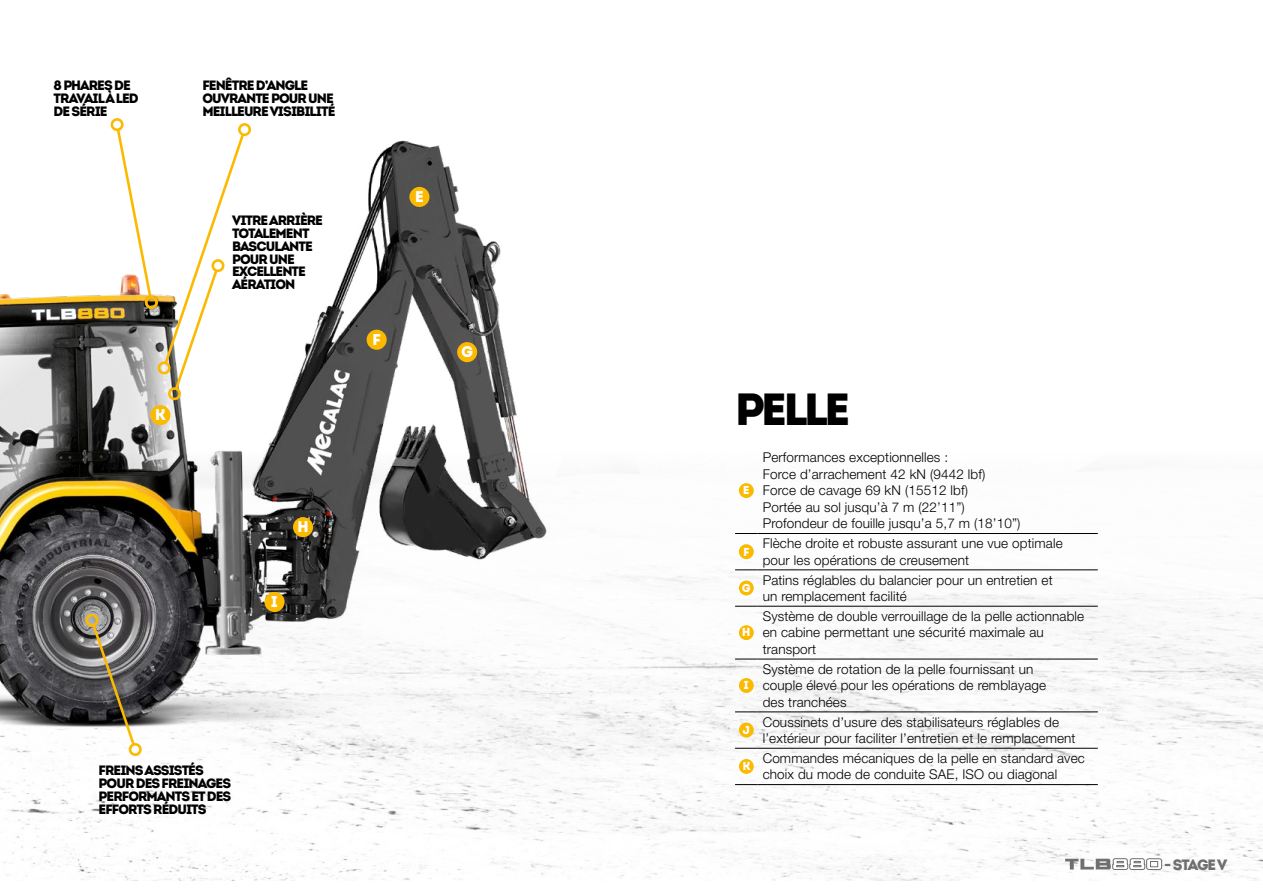
<style>
.page{position:relative;width:1263px;height:893px;background:#fff}
.page>*{position:absolute;margin:0;border:0;box-sizing:border-box;transform-origin:0 0}
.t1{font:900 45px "Intro";letter-spacing:-.075em;color:#000}
.t2{font:15.6px "Intro";color:#fff}
.t3{font:900 15px "Intro";letter-spacing:-.08em;color:#706f6f}
.t4{font:300 13.5px/16.5px "Helvetica Neue LT Pro";letter-spacing:.01em;color:#000}
.t5{font:900 13.5px/12.8px "Intro";letter-spacing:-.07em;color:#000}
.t6{font:11.55px "Intro";color:#fff}
</style>
<div class="page">
<img style="left:764px;top:536px;width:499px;height:344px">
<img style="left:0;top:118px;width:764px;height:763px">
<div style="left:150px;top:405px;width:20px;height:20px;background:#fbba00;border-radius:50%"></div>
<div style="left:409px;top:187px;width:20px;height:20px;background:#fbba00;border-radius:50%"></div>
<div style="left:367px;top:330px;width:20px;height:20px;background:#fbba00;border-radius:50%"></div>
<div style="left:457px;top:342px;width:20px;height:20px;background:#fbba00;border-radius:50%"></div>
<div style="left:293px;top:517px;width:20px;height:20px;background:#fbba00;border-radius:50%"></div>
<svg style="left:90px;top:622px;width:47px;height:126px"></svg>
<div style="left:85px;top:614px;width:13px;height:13px;border:3px solid #fbba00;border-radius:50%"></div>
<div style="left:129px;top:743px;width:13px;height:13px;border:3px solid #fbba00;border-radius:50%"></div>
<div style="left:264px;top:592px;width:21px;height:20px;background:#fbba00;border-radius:50%"></div>
<div style="left:168px;top:387px;width:13px;height:13px;border:3px solid #fbba00;border-radius:50%"></div>
<svg style="left:162px;top:131px;width:84px;height:261px"></svg>
<div style="left:238px;top:123px;width:13px;height:13px;border:3px solid #fbba00;border-radius:50%"></div>
<div style="left:157px;top:361px;width:14px;height:14px;border:3px solid #fbba00;border-radius:50%"></div>
<div style="left:143px;top:294px;width:17px;height:17px;background:#000;opacity:.5"></div>
<svg style="left:115px;top:127px;width:38px;height:173px"></svg>
<div style="left:111px;top:118px;width:13px;height:13px;border:3px solid #fbba00;border-radius:50%"></div>
<div style="left:145px;top:296px;width:13px;height:13px;border:3px solid #fbba00;border-radius:50%"></div>
<svg style="left:735px;top:533px;width:23px;height:1px"></svg>
<hr style="left:758px;top:533px;width:340px;height:1px;background:#000">
<svg style="left:735px;top:570px;width:23px;height:1px"></svg>
<hr style="left:758px;top:570px;width:340px;height:1px;background:#000">
<svg style="left:735px;top:606px;width:23px;height:1px"></svg>
<hr style="left:758px;top:606px;width:340px;height:1px;background:#000">
<svg style="left:735px;top:659px;width:23px;height:1px"></svg>
<hr style="left:758px;top:659px;width:340px;height:1px;background:#000">
<svg style="left:735px;top:712px;width:23px;height:1px"></svg>
<hr style="left:758px;top:712px;width:340px;height:1px;background:#000">
<svg style="left:735px;top:748px;width:23px;height:1px"></svg>
<hr style="left:758px;top:748px;width:340px;height:1px;background:#000">
<svg style="left:735px;top:784px;width:23px;height:1px"></svg>
<hr style="left:758px;top:784px;width:340px;height:1px;background:#000">
<div style="left:739px;top:483px;width:15px;height:15px;background:#fbba00;border-radius:50%"></div>
<div style="left:739px;top:544px;width:15px;height:15px;background:#fbba00;border-radius:50%"></div>
<div style="left:739px;top:581px;width:15px;height:14px;background:#fbba00;border-radius:50%"></div>
<div style="left:739px;top:625px;width:15px;height:15px;background:#fbba00;border-radius:50%"></div>
<div style="left:739px;top:678px;width:15px;height:15px;background:#fbba00;border-radius:50%"></div>
<div style="left:739px;top:723px;width:15px;height:14px;background:#fbba00;border-radius:50%"></div>
<div style="left:739px;top:759px;width:15px;height:15px;background:#fbba00;border-radius:50%"></div>
<svg style="left:1065px;top:858px;width:97px;height:12px"></svg>
<p class="t5" style="left:54px;top:79px;width:87px">8 PHARES DE<br>TRAVAIL À LED<br>DE SÉRIE</p>
<p class="t5" style="left:202px;top:79px;width:134px">FENÊTRE D’ANGLE<br>OUVRANTE POUR UNE<br>MEILLEURE VISIBILITÉ</p>
<p class="t2" style="left:155px;top:405px;width:13px">k</p>
<p class="t5" style="left:232px;top:214px;width:92px">VITRE ARRIÈRE<br>TOTALEMENT<br>BASCULANTE<br>POUR UNE<br>EXCELLENTE<br>AÉRATION</p>
<p class="t2" style="left:415px;top:187px;width:11px">E</p>
<p class="t2" style="left:372px;top:330px;width:10px">F</p>
<p class="t2" style="left:461px;top:342px;width:14px">G</p>
<p class="t2" style="left:297px;top:517px;width:13px">H</p>
<p class="t2" style="left:271px;top:592px;width:8px">I</p>
<p class="t5" style="left:99px;top:764px;width:134px">FREINS ASSISTÉS<br>POUR DES FREINAGES<br>PERFORMANTS ET DES<br>EFFORTS RÉDUITS</p>
<h1 class="t1" style="left:735px;top:379px;width:117px">PELLE</h1>
<p class="t6" style="left:743px;top:483px;width:8px">E</p>
<p class="t4" style="left:763px;top:449px;width:259px">Performances exceptionnelles :<br>Force d’arrachement 42 kN (9442 lbf)<br>Force de cavage 69 kN (15512 lbf)<br>Portée au sol jusqu’à 7 m (22’11”)<br>Profondeur de fouille jusqu’a 5,7 m (18’10”)</p>
<p class="t6" style="left:743px;top:544px;width:8px">F</p>
<p class="t4" style="left:763px;top:535px;width:301px">Flèche droite et robuste assurant une vue optimale pour les opérations de creusement</p>
<p class="t6" style="left:742px;top:581px;width:11px">G</p>
<p class="t4" style="left:763px;top:571px;width:291px">Patins réglables du balancier pour un entretien et un remplacement facilité</p>
<p class="t6" style="left:742px;top:625px;width:10px">H</p>
<p class="t4" style="left:763px;top:608px;width:323px">Système de double verrouillage de la pelle actionnable en cabine permettant une sécurité maximale au transport</p>
<p class="t6" style="left:744px;top:678px;width:6px">I</p>
<p class="t4" style="left:763px;top:660px;width:285px">Système de rotation de la pelle fournissant un couple élevé pour les opérations de remblayage des tranchées</p>
<p class="t6" style="left:742px;top:723px;width:9px">J</p>
<p class="t4" style="left:763px;top:713px;width:314px">Coussinets d’usure des stabilisateurs réglables de l’extérieur pour faciliter l’entretien et le remplacement</p>
<p class="t6" style="left:742px;top:759px;width:10px">k</p>
<p class="t4" style="left:763px;top:750px;width:324px">Commandes mécaniques de la pelle en standard avec choix du mode de conduite SAE, ISO ou diagonal</p>
<p class="t3" style="left:1164px;top:855px;width:65px">- STAGE V</p>
</div>
